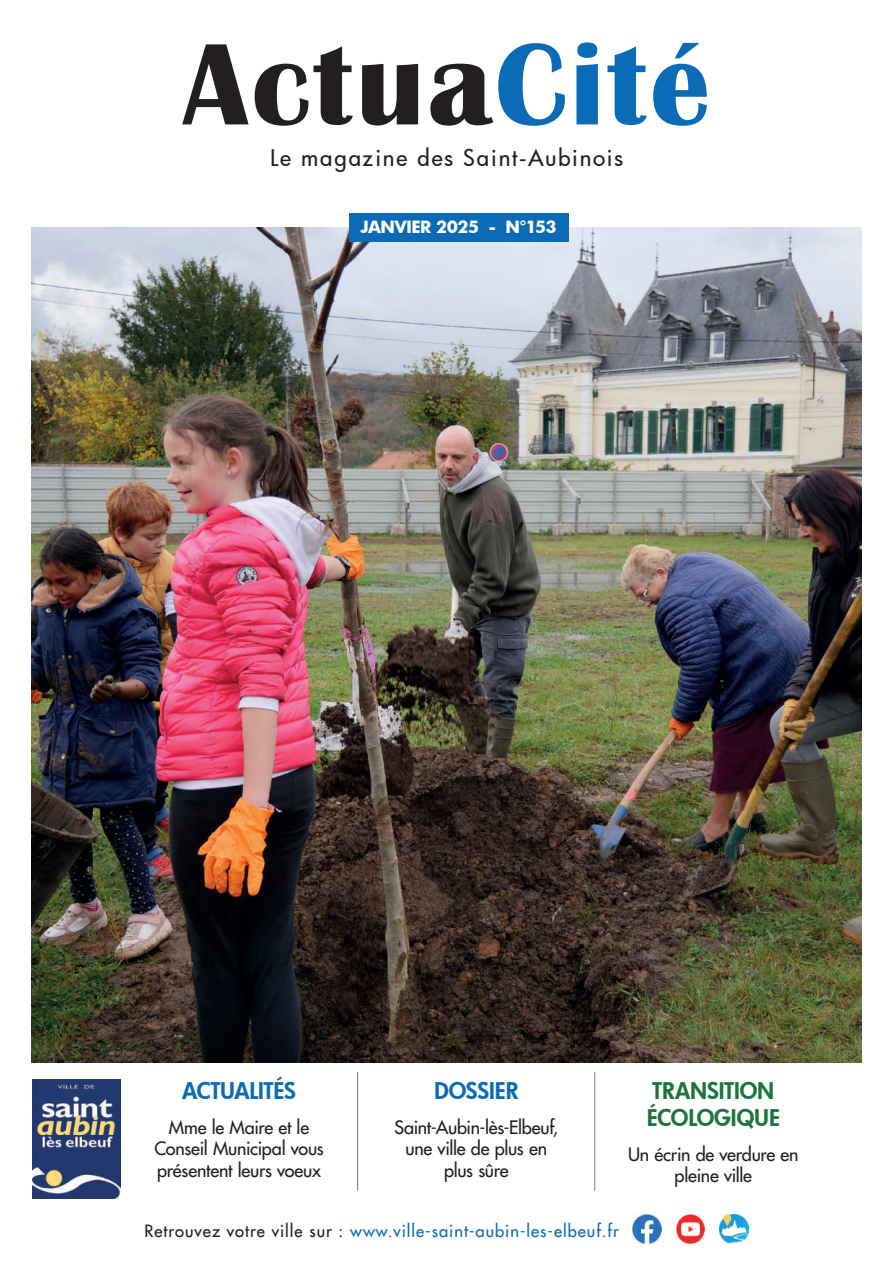
<style>
.page{position:relative;width:893px;height:1263px;background:#fff}
.page>*{position:absolute;margin:0;border:0;box-sizing:border-box;transform-origin:0 0}
.t1{font:700 120px "Britannic";letter-spacing:.03em;color:#231f20}
.t2{font:500 22.5px "Futura";letter-spacing:.075em;color:#231f20}
.t3{font:800 22.5px/27px "Futura";letter-spacing:-.005em;color:#1b753c}
.t4{font:800 22.5px "Futura";letter-spacing:-.01em;color:#0b6bb6}
.t5{font:18px/21.6px "Futura";letter-spacing:-.015em;color:#231f20;text-align:center}
.t6{font:16.5px "Futura";letter-spacing:.06em;color:#0b6bb6}
.t7{font:700 16.5px "Futura";letter-spacing:-.03em;color:#fff}
.s1{color:#0b6bb6}
.s2{color:#231f20}
</style>
<div class="page">
<img style="left:32px;top:227px;width:829px;height:835px">
<img style="left:32px;top:1079px;width:89px;height:119px">
<div style="left:349px;top:213px;width:220px;height:29px;background:#0b6bb6"></div>
<hr style="left:357px;top:1071px;width:1px;height:120px;background:#000001">
<hr style="left:594px;top:1071px;width:1px;height:120px;background:#000001">
<img style="left:632px;top:1215px;width:29px;height:29px">
<img style="left:676px;top:1215px;width:29px;height:29px">
<img style="left:720px;top:1215px;width:28px;height:28px">
<h1 class="t1" style="left:183px;top:17px;width:528px">Actua<span class="s1">Cité</span></h1>
<p class="t2" style="left:270px;top:142px;width:354px">Le magazine des Saint-Aubinois</p>
<p class="t7" style="left:361px;top:216px;width:198px">JANVIER 2025 - N°153</p>
<p class="t4" style="left:182px;top:1076px;width:115px">ACTUALITÉS</p>
<p class="t5" style="left:154px;top:1116px;width:171px">Mme le Maire et le<br>Conseil Municipal vous présentent leurs voeux</p>
<p class="t4" style="left:434px;top:1076px;width:85px">DOSSIER</p>
<p class="t5" style="left:394px;top:1116px;width:165px">Saint-Aubin-lès-Elbeuf, une ville de plus en plus sûre</p>
<p class="t3" style="left:647px;top:1077px;width:135px">TRANSITION<br>ÉCOLOGIQUE</p>
<p class="t5" style="left:628px;top:1143px;width:172px">Un écrin de verdure en pleine ville</p>
<p class="t6" style="left:145px;top:1220px;width:476px"><span class="s2">Retrouvez votre ville sur :</span> www.ville-saint-aubin-les-elbeuf.fr</p>
</div>
